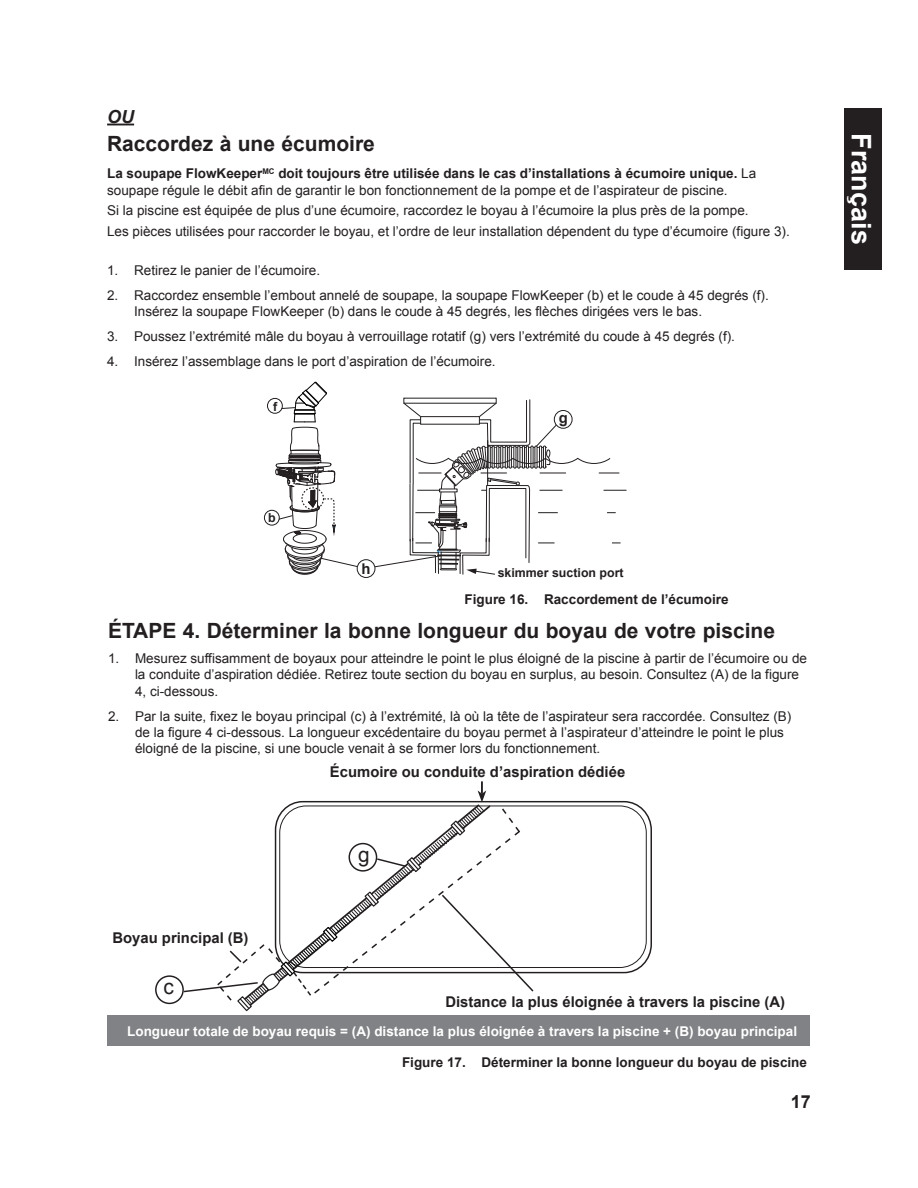
<style>
.page{position:relative;width:918px;height:1188px;background:#fff}
.page>*{position:absolute;margin:0;border:0;box-sizing:border-box;transform-origin:0 0}
.t1{font:700 27px "Arial";color:#fff}
.OM_Subhead_2{font:700 21px "Arial";color:#231f20}
.t2{font:20.85px "Arial";color:#231f20}
.t3{font:700 18px "Arial";color:#231f20}
.OM_Subhead_2-2{font:italic 700 18px "Arial";color:#231f20}
.t4{font:700 14.85px "Arial";color:#231f20}
.Number_List{font:13.5px/16.2px "Arial";color:#231f20}
.Body_Text{font:13.5px/16.2px "Arial";color:#231f20}
.t5{font:700 13.5px "Arial";color:#fff}
.t6{font:700 13.5px "Arial";color:#231f20}
.t7{font:700 12.45px "Arial";color:#231f20}
.s1{font-weight:700}
</style>
<div class="page">
<div style="left:844px;top:108px;width:38px;height:162px;background:#231f20"></div>
<svg style="left:107px;top:124px;width:27px;height:1px"></svg>
<div style="left:155px;top:975px;width:29px;height:29px;border:1px solid #231f20;border-radius:50%"></div>
<svg style="left:182px;top:781px;width:353px;height:235px"></svg>
<div style="left:107px;top:1016px;width:703px;height:30px;background:#808285"></div>
<div style="left:357px;top:559px;width:18px;height:19px;border:1px solid #231f20;border-radius:50%"></div>
<div style="left:264px;top:510px;width:16px;height:15px;border:1px solid #231f20;border-radius:50%"></div>
<div style="left:267px;top:398px;width:16px;height:16px;border:1px solid #231f20;border-radius:50%"></div>
<svg style="left:275px;top:382px;width:83px;height:193px"></svg>
<svg style="left:374px;top:399px;width:253px;height:176px"></svg>
<p class="OM_Subhead_2-2" style="left:107px;top:105px;width:28px">OU</p>
<p class="OM_Subhead_2" style="left:107px;top:130px;width:269px">Raccordez à une écumoire</p>
<p class="Body_Text" style="left:107px;top:166px;width:651px"><span class="s1">La soupape FlowKeeper</span><sup>MC</sup> <span class="s1">doit toujours être utilisée dans le cas d’installations à écumoire unique.</span> La soupape régule le débit afin de garantir le bon fonctionnement de la pompe et de l’aspirateur de piscine.</p>
<p class="Body_Text" style="left:107px;top:202px;width:643px">Si la piscine est équipée de plus d’une écumoire, raccordez le boyau à l’écumoire la plus près de la pompe.</p>
<p class="Body_Text" style="left:107px;top:223px;width:684px">Les pièces utilisées pour raccorder le boyau, et l’ordre de leur installation dépendent du type d’écumoire (figure 3).</p>
<p class="Number_List" style="left:107px;top:262px;width:215px">1. Retirez le panier de l’écumoire.</p>
<p class="Number_List" style="left:134px;top:287px;width:636px;text-indent:-27px">2. Raccordez ensemble l’embout annelé de soupape, la soupape FlowKeeper (b) et le coude à 45 degrés (f).<br>Insérez la soupape FlowKeeper (b) dans le coude à 45 degrés, les flèches dirigées vers le bas.</p>
<p class="Number_List" style="left:107px;top:328px;width:629px">3. Poussez l’extrémité mâle du boyau à verrouillage rotatif (g) vers l’extrémité du coude à 45 degrés (f).</p>
<p class="Number_List" style="left:107px;top:354px;width:390px">4. Insérez l’assemblage dans le port d’aspiration de l’écumoire.</p>
<p class="t7" style="left:273px;top:397px;width:6px">f</p>
<p class="t7" style="left:268px;top:509px;width:9px">b</p>
<p class="t4" style="left:361px;top:558px;width:11px">h</p>
<p class="t4" style="left:559px;top:408px;width:11px">g</p>
<p class="t7" style="left:498px;top:564px;width:127px">skimmer suction port</p>
<p class="t6" style="left:465px;top:590px;width:266px">Figure 16. Raccordement de l’écumoire</p>
<p class="OM_Subhead_2" style="left:108px;top:617px;width:669px">ÉTAPE 4. Déterminer la bonne longueur du boyau de votre piscine</p>
<p class="Number_List" style="left:135px;top:651px;width:674px;text-indent:-27px">1. Mesurez suffisamment de boyaux pour atteindre le point le plus éloigné de la piscine à partir de l’écumoire ou de la conduite d’aspiration dédiée. Retirez toute section du boyau en surplus, au besoin. Consultez (A) de la figure<br>4, ci-dessous.</p>
<p class="Number_List" style="left:135px;top:708px;width:658px;text-indent:-27px">2. Par la suite, fixez le boyau principal (c) à l’extrémité, là où la tête de l’aspirateur sera raccordée. Consultez (B) de la figure 4 ci-dessous. La longueur excédentaire du boyau permet à l’aspirateur d’atteindre le point le plus éloigné de la piscine, si une boucle venait à se former lors du fonctionnement.</p>
<p class="t4" style="left:330px;top:762px;width:297px">Écumoire ou conduite d’aspiration dédiée</p>
<p class="t4" style="left:113px;top:928px;width:138px">Boyau principal (B)</p>
<p class="t2" style="left:358px;top:841px;width:13px">g</p>
<p class="t2" style="left:163px;top:973px;width:12px">c</p>
<p class="t5" style="left:127px;top:1023px;width:671px">Longueur totale de boyau requis = (A) distance la plus éloignée à travers la piscine + (B) boyau principal</p>
<p class="t6" style="left:402px;top:1053px;width:407px">Figure 17. Déterminer la bonne longueur du boyau de piscine</p>
<p class="t4" style="left:445px;top:992px;width:341px">Distance la plus éloignée à travers la piscine (A)</p>
<h3 class="t3" style="left:791px;top:1090px;width:22px">17</h3>
<h1 class="t1" style="left:879px;top:133px;width:113px;rotate:90deg">Français</h1>
</div>
